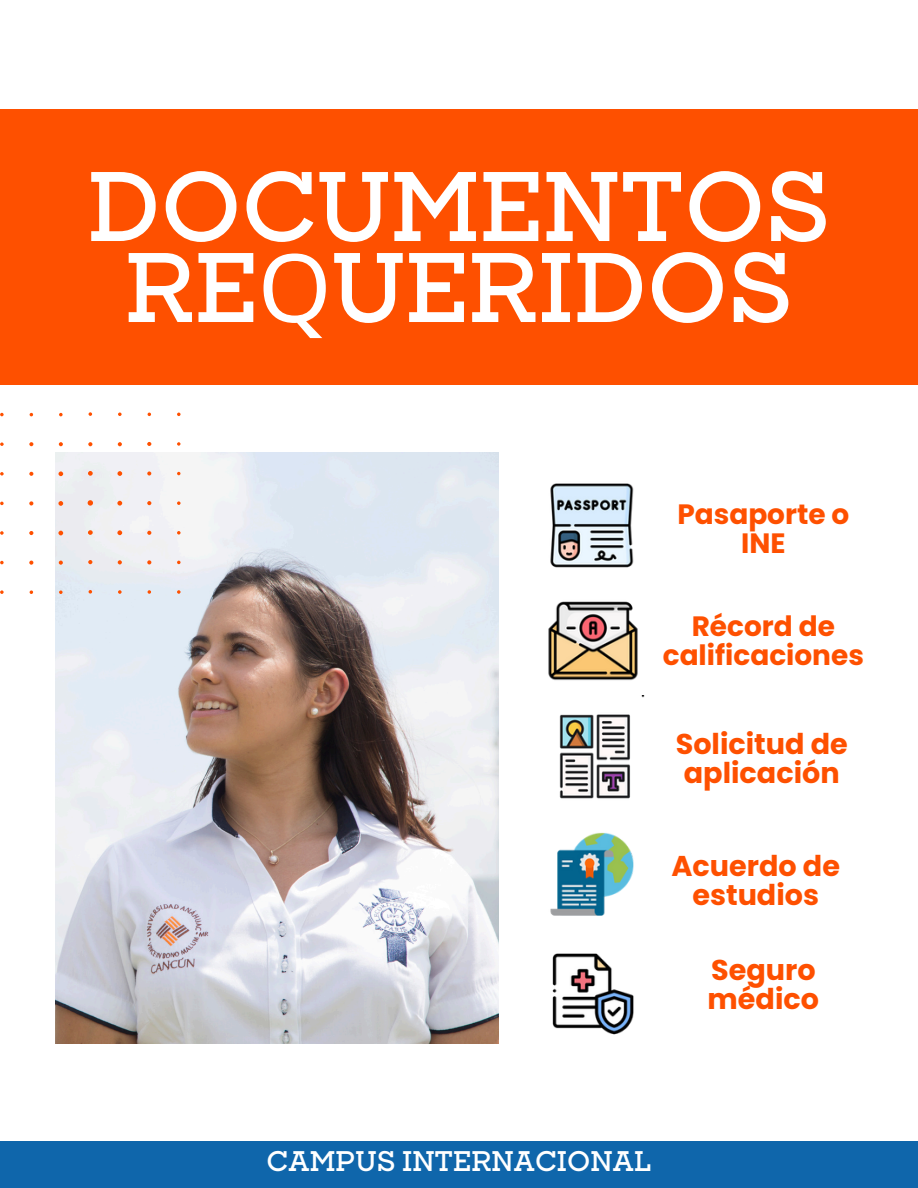
<style>
.page{position:relative;width:918px;height:1188px;background:#fff}
.page>*{position:absolute;margin:0;border:0;box-sizing:border-box;transform-origin:0 0}
.t1{font:600 94.5px/81px "YEEXGQ Sharp Slab";color:#fff;text-align:center}
.t2{font:700 28.65px/29.2px "Poppins";color:#fe5000}
.t3{font:700 27.9px/29.2px "Poppins";color:#fe5000;text-align:center}
.t4{font:600 27.15px "YEEXGQ Sharp Slab";color:#fff}
.s1{font-family:"Noto Sans";font-weight:400}
</style>
<div class="page">
<div style="left:0;top:109px;width:918px;height:275px;background:#fe5000"></div>
<div style="left:0;top:1142px;width:918px;height:46px;background:#0f66ab"></div>
<img style="left:55px;top:452px;width:443px;height:592px">
<img style="left:550px;top:483px;width:84px;height:85px">
<img style="left:548px;top:601px;width:97px;height:95px">
<img style="left:559px;top:696px;width:86px;height:103px">
<img style="left:550px;top:832px;width:84px;height:84px">
<img style="left:552px;top:953px;width:82px;height:82px">
<svg style="left:0;top:412px;width:181px;height:181px"></svg>
<p class="t1" style="left:87px;top:174px;width:745px">DOCUMENTOS<br>RE<span class="s1">Q</span>UERIDOS</p>
<p class="t3" style="left:677px;top:499px;width:174px">Pasaporte o<br>INE</p>
<p class="t3" style="left:663px;top:611px;width:203px">Récord de calificaciones</p>
<p class="t2" style="left:676px;top:729px;width:174px">Solicitud de aplicación</p>
<p class="t2" style="left:672px;top:851px;width:170px;text-align:center">Acuerdo de estudios</p>
<h1 class="t4" style="left:266px;top:1150px;width:387px">CAMPUS INTERNACIONAL</h1>
<p class="t2" style="left:708px;top:956px;width:113px">Seguro médico</p>
</div>
